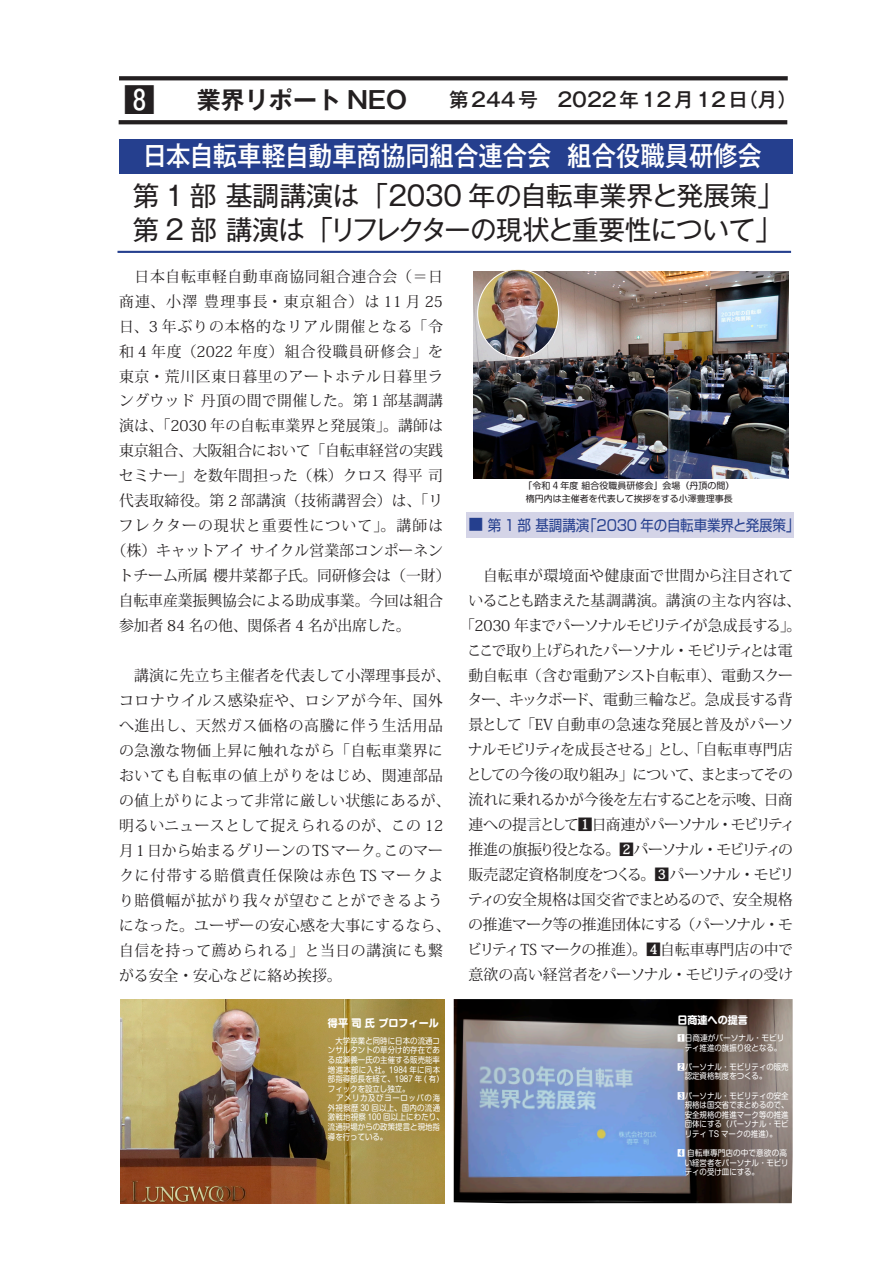
<style>
.page{position:relative;width:893px;height:1263px;background:#fff}
.page>*{position:absolute;margin:0;border:0;box-sizing:border-box;transform-origin:0 0}
.t1{font:500 30px "Gothic MB101 Pr 6 N";color:#231f20}
.t2{font:27px/34px "Gothic MB101 Pr 6 N";letter-spacing:-.02em;color:#231f20}
.t3{font:500 27px "Gothic MB101 Pr 6 N";color:#fff;scale:.9 1}
.t4{font:700 24px "Gothic MB101 Pr 6 N De";color:#231f20}
.t5{font:500 19.5px "Gothic MB101 Pr 6 N";letter-spacing:.07em;color:#231f20}
.t6{font:15px/25px "Koz Min Pr 6 N";letter-spacing:.04em;color:#231f20}
.t7{font:15px "Koz Min Pr 6 N";letter-spacing:.01em;color:#231f20}
.t8{font:15px "Koz Min Pr 6 N";letter-spacing:-.025em;color:#231f20}
.t9{font:15px "Koz Min Pr 6 N";letter-spacing:-.01em;color:#231f20}
.t10{font:15px "Koz Min Pr 6 N";letter-spacing:-.015em;color:#231f20}
.t11{font:15px "Koz Min Pr 6 N";letter-spacing:.045em;color:#231f20}
.t12{font:15px "Koz Min Pr 6 N";letter-spacing:-.055em;color:#231f20}
.t13{font:15px "Shin Go Pro";letter-spacing:-.01em;color:#253f8e}
.t14{font:15px "Koz Min Pr 6 N";letter-spacing:-.09em;color:#231f20}
.t15{font:15px "Koz Min Pr 6 N";letter-spacing:-.05em;color:#231f20}
.t16{font:15px "Koz Min Pr 6 N";letter-spacing:-.075em;color:#231f20}
.t17{font:15px "Koz Min Pr 6 N";letter-spacing:-.07em;color:#231f20}
.t18{font:15px "Koz Min Pr 6 N";letter-spacing:-.11em;color:#231f20}
.t19{font:15px "Koz Min Pr 6 N";letter-spacing:-.02em;color:#231f20}
.t20{font:15px "Koz Min Pr 6 N";letter-spacing:.075em;color:#231f20}
.t21{font:15px "Koz Min Pr 6 N";letter-spacing:.09em;color:#231f20}
.t22{font:15px "Koz Min Pr 6 N";letter-spacing:.06em;color:#231f20}
.t23{font:15px "Koz Min Pr 6 N";letter-spacing:.03em;color:#231f20}
.t24{font:15px "Koz Min Pr 6 N";letter-spacing:.07em;color:#231f20}
.t25{font:700 10.5px "Shin M Go Pro";color:#fff;scale:.96 1}
.t26{font:9px/12.8px "Shin M Go Pro";letter-spacing:-.005em;color:#231f20}
.t27{font:8.25px/9.6px "Shin M Go Pro";color:#fff;scale:.9 1}
.t28{font:8.25px/9.6px "Shin M Go Pro";letter-spacing:.025em;color:#fff;scale:.9 1}
.t29{font:8.25px/9.6px "Shin M Go Pro";color:#fff;text-align:center;scale:.93 1}
.s1{font-weight:700}
</style>
<div class="page">
<svg style="left:119px;top:120px;width:668px;height:4px;background:#2a2627"></svg>
<svg style="left:119px;top:76px;width:669px;height:4px;background:#2d292a"></svg>
<div style="left:466px;top:512px;width:328px;height:26px;background:#d4d4e7"></div>
<div style="left:119px;top:139px;width:673px;height:34px;background:#253f8e"></div>
<hr style="left:117px;top:251px;width:674px;height:2px;background:#253f8e">
<img style="left:474px;top:271px;width:314px;height:208px">
<img style="left:478px;top:271px;width:80px;height:87px">
<img style="left:120px;top:999px;width:324px;height:204px">
<img style="left:454px;top:999px;width:339px;height:204px">
<h1 class="t1" style="left:125px;top:74px;width:31px">8</h1>
<h3 class="t4" style="left:197px;top:80px;width:211px">業界リポート NEO</h3>
<h3 class="t5" style="left:449px;top:83px;width:349px">第244号　2022年12月12日（月）</h3>
<h2 class="t3" style="left:119px;top:134px;width:715px">　日本自転車軽自動車商協同組合連合会 組合役職員研修会</h2>
<h2 class="t2" style="left:132px;top:177px;width:653px">第 1 部 基調講演は「2030 年の自転車業界と発展策」第 2 部 講演は「リフレクターの現状と重要性について」</h2>
<p class="t11" style="left:119px;top:268px;width:325px">　日本自転車軽自動車商協同組合連合会（＝日</p>
<p class="t21" style="left:119px;top:293px;width:325px">商連、小澤 豊理事長・東京組合）は 11 月 25</p>
<p class="t22" style="left:119px;top:318px;width:326px">日、3 年ぶりの本格的なリアル開催となる「令</p>
<p class="t20" style="left:119px;top:343px;width:326px">和 4 年度（2022 年度）組合役職員研修会」を</p>
<p class="t11" style="left:119px;top:368px;width:325px">東京・荒川区東日暮里のアートホテル日暮里ラ</p>
<p class="t23" style="left:119px;top:392px;width:326px">ングウッド 丹頂の間で開催した。第１部基調講</p>
<p class="t7" style="left:119px;top:417px;width:326px">演は、「2030 年の自転車業界と発展策」。講師は</p>
<p class="t7" style="left:119px;top:442px;width:326px">東京組合、大阪組合において「自転車経営の実践</p>
<p class="t7" style="left:119px;top:467px;width:326px">セミナー」を数年間担った（株）クロス 得平 司</p>
<p class="t7" style="left:119px;top:492px;width:326px">代表取締役。第 2 部講演（技術講習会）は、「リ</p>
<p class="t24" style="left:119px;top:517px;width:326px">フレクターの現状と重要性について」。講師は</p>
<p class="t7" style="left:111px;top:542px;width:333px">（株）キャットアイ サイクル営業部コンポーネン</p>
<p class="t7" style="left:119px;top:567px;width:333px">トチーム所属 櫻井菜都子氏。同研修会は（一財）</p>
<p class="t7" style="left:119px;top:592px;width:326px">自転車産業振興協会による助成事業。今回は組合</p>
<p class="t9" style="left:119px;top:617px;width:293px">参加者 84 名の他、関係者 4 名が出席した。</p>
<p class="t6" style="left:119px;top:663px;width:333px">　講演に先立ち主催者を代表して小澤理事長が、コロナウイルス感染症や、ロシアが今年、国外へ進出し、天然ガス価格の高騰に伴う生活用品の急激な物価上昇に触れながら「自転車業界においても自転車の値上がりをはじめ、関連部品の値上がりによって非常に厳しい状態にあるが、明るいニュースとして捉えられるのが、この 12月1日から始まるグリーンのTSマーク。このマークに付帯する賠償責任保険は赤色 TS マークより賠償幅が拡がり我々が望むことができるようになった。ユーザーの安心感を大事にするなら、自信を持って薦められる」と当日の講演にも繋がる安全・安心などに絡め挨拶。</p>
<p class="t25" style="left:328px;top:1014px;width:117px">得平 司 氏 プロフィール</p>
<p class="t27" style="left:328px;top:1035px;width:130px">　大学卒業と同時に日本の流通コンサルタントの草分け的存在である成瀬義一氏の主催する販売能率増進本部に入社。1984 年に同本部指導部長を経て、1987 年 ( 有）フィックを設立し独立。</p>
<p class="t28" style="left:328px;top:1092px;width:130px;text-indent:8px">アメリカ及びヨーロッパの海外視察歴 30 回以上、国内の流通激戦地視察 100 回以上にわたり、流通現場からの政策提言と現地指導を行っている。</p>
<p class="t26" style="left:524px;top:478px;width:213px">「令和 4 年度 組合役職員研修会」会場（丹頂の間）楕円内は主催者を代表して挨拶をする小澤豊理事長</p>
<p class="t13" style="left:468px;top:513px;width:333px">■ 第 1 部 基調講演「2030 年の自転車業界と発展策」</p>
<p class="t7" style="left:483px;top:567px;width:312px">自転車が環境面や健康面で世間から注目されて</p>
<p class="t7" style="left:468px;top:592px;width:334px">いることも踏まえた基調講演。講演の主な内容は、</p>
<p class="t12" style="left:460px;top:617px;width:342px">「2030 年までパーソナルモビリテイが急成長する」。</p>
<p class="t14" style="left:467px;top:641px;width:327px">ここで取り上げられたパーソナル・モビリティとは電</p>
<p class="t9" style="left:468px;top:666px;width:326px">動自転車（含む電動アシスト自転車）、電動スクー</p>
<p class="t8" style="left:467px;top:691px;width:327px">ター、キックボード､電動三輪など。急成長する背</p>
<p class="t7" style="left:468px;top:716px;width:326px">景として「EV 自動車の急速な発展と普及がパーソ</p>
<p class="t15" style="left:468px;top:741px;width:326px">ナルモビリティを成長させる」とし、「自転車専門店</p>
<p class="t16" style="left:467px;top:766px;width:328px">としての今後の取り組み」について、まとまってその</p>
<p class="t8" style="left:469px;top:791px;width:326px">流れに乗れるかが今後を左右することを示唆、日商</p>
<p class="t17" style="left:469px;top:816px;width:328px">連への提言として1日商連がパーソナル・モビリティ</p>
<p class="t18" style="left:469px;top:841px;width:326px">推進の旗振り役となる。2パーソナル・モビリティの</p>
<p class="t19" style="left:468px;top:866px;width:328px">販売認定資格制度をつくる。3パーソナル・モビリ</p>
<p class="t10" style="left:468px;top:891px;width:326px">ティの安全規格は国交省でまとめるので、安全規格</p>
<p class="t8" style="left:468px;top:916px;width:326px">の推進マーク等の推進団体にする（パーソナル・モ</p>
<p class="t9" style="left:467px;top:941px;width:327px">ビリティTS マークの推進）。4自転車專門店の中で</p>
<p class="t10" style="left:468px;top:966px;width:326px">意欲の高い経営者をパーソナル・モビリティの受け</p>
<p class="t25" style="left:677px;top:1011px;width:75px">日商連への提言</p>
<p class="t29" style="left:677px;top:1032px;width:117px"><span class="s1">1</span>日商連がパーソナル・モビリティ推進の旗振り役となる。</p>
<p class="t27" style="left:677px;top:1061px;width:125px"><span class="s1">2</span>パーソナル・モビリティの販売　認定資格制度をつくる。</p>
<p class="t27" style="left:677px;top:1090px;width:125px;text-align:center"><span class="s1">3</span>パーソナル・モビリティの安全　規格は国交省でまとめるので、　安全規格の推進マーク等の推進　団体にする（パーソナル・モビリティ TS マークの推進）。</p>
<p class="t29" style="left:677px;top:1147px;width:119px"><span class="s1">4</span> 自転車專門店の中で意欲の高</p>
<p class="t27" style="left:677px;top:1156px;width:125px">　い経営者をパーソナル・モビリ</p>
<p class="t27" style="left:685px;top:1166px;width:84px">ティの受け皿にする。</p>
</div>
